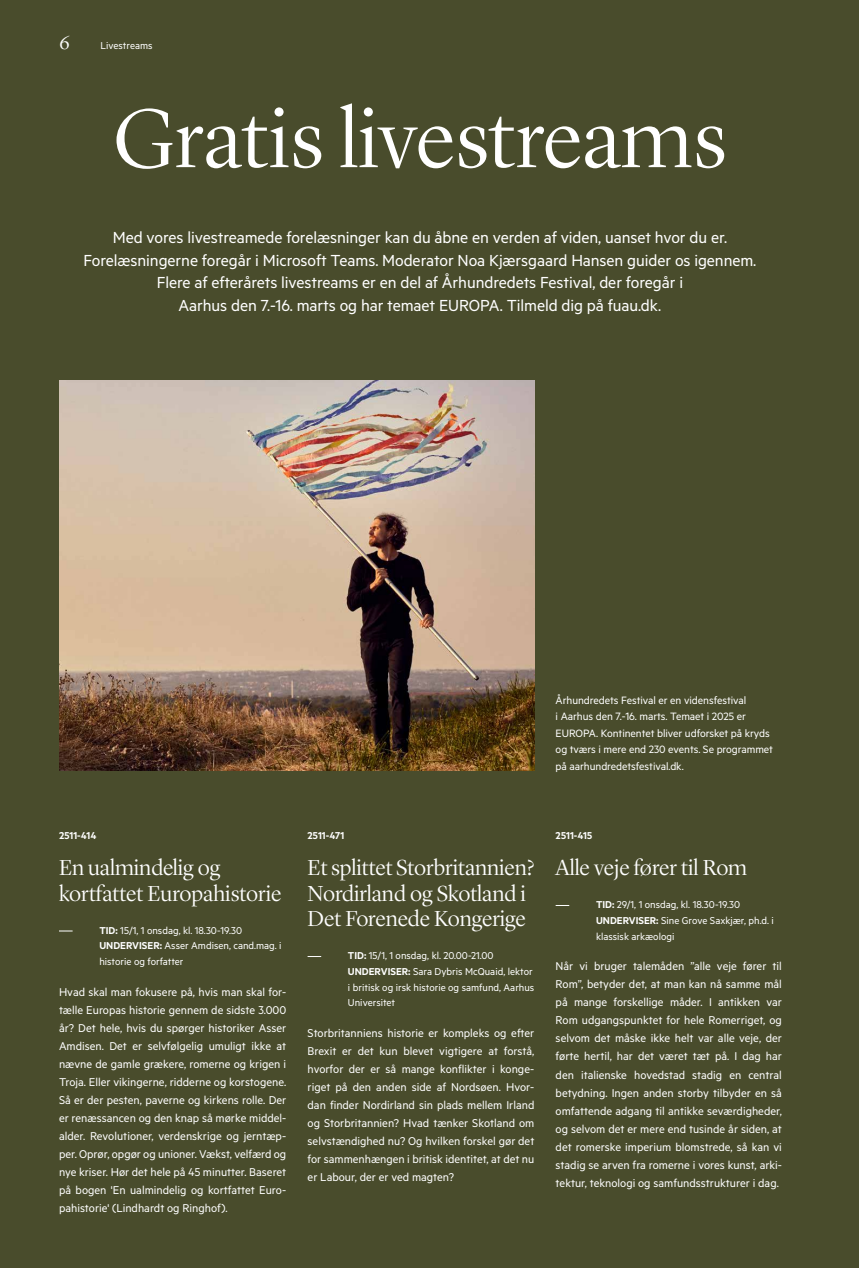
<style>
.page{position:relative;width:859px;height:1268px;background:#fff}
.page>*{position:absolute;margin:0;border:0;box-sizing:border-box;transform-origin:0 0}
.t1{font:300 85.5px "Lyon Display";color:#fff}
.t2{font:300 22.5px/25.5px "Lyon Display";color:#fff}
.t3{font:300 19.5px "Lyon Display";color:#fff}
.t4{font:18px/22.5px "Metric";letter-spacing:-.005em;color:#fff;text-align:center}
.t5{font:12.75px/18px "Metric";color:#fff;text-align:justify}
.t6{font:12px/16.5px "Metric";letter-spacing:-.005em;color:#fff}
.t7{font:11.25px/15.8px "Metric";color:#fff}
.t8{font:600 11.25px "Metric";color:#fff}
.s1{font-weight:600}
</style>
<div class="page">
<div style="left:0;top:0;width:859px;height:1267px;background:#494c2c"></div>
<svg style="left:59px;top:930px;width:14px;height:1px"></svg>
<img style="left:60px;top:380px;width:474px;height:390px">
<h3 class="t3" style="left:60px;top:28px;width:12px">6</h3>
<p class="t7" style="left:100px;top:37px;width:54px">Livestreams</p>
<h1 class="t1" style="left:113px;top:77px;width:615px">Gratis livestreams</h1>
<p class="t4" style="left:84px;top:226px;width:674px">Med vores livestreamede forelæsninger kan du åbne en verden af viden, uanset hvor du er.<br>Forelæsningerne foregår i Microsoft Teams. Moderator Noa Kjærsgaard Hansen guider os igennem.<br>Flere af efterårets livestreams er en del af Århundredets Festival, der foregår i<br>Aarhus den 7.-16. marts og har temaet EUROPA. Tilmeld dig på fuau.dk.</p>
<p class="t6" style="left:556px;top:691px;width:219px">Århundredets Festival er en vidensfestival<br>i Aarhus den 7.-16. marts. Temaet i 2025 er EUROPA. Kontinentet bliver udforsket på kryds og tværs i mere end 230 events. Se programmet på aarhundredetsfestival.dk.</p>
<p class="t8" style="left:59px;top:828px;width:39px">2511-414</p>
<h2 class="t2" style="left:59px;top:853px;width:224px">En ualmindelig og kortfattet Europahistorie</h2>
<p class="t7" style="left:99px;top:921px;width:184px"><span class="s1">TID:</span> 15/1, 1 onsdag, kl. 18.30-19.30<br><span class="s1">UNDERVISER:</span> Asser Amdisen, cand.mag. i historie og forfatter</p>
<p class="t5" style="left:59px;top:982px;width:229px">Hvad skal man fokusere på, hvis man skal for&shy;tælle Europas historie gennem de sidste 3.000 år? Det hele, hvis du spørger historiker Asser Amdisen. Det er selvfølgelig umuligt ikke at nævne de gamle grækere, romerne og krigen i Troja. Eller vikingerne, ridderne og korstogene.<br>Så er der pesten, paverne og kirkens rolle. Der er renæssancen og den knap så mørke middel&shy;alder. Revolutioner, verdenskrige og jerntæp&shy;per. Oprør, opgør og unioner. Vækst, velfærd og nye kriser. Hør det hele på 45 minutter. Baseret på bogen 'En ualmindelig og kortfattet Euro&shy;pahistorie' (Lindhardt og Ringhof).</p>
<p class="t8" style="left:308px;top:828px;width:38px">2511-471</p>
<h2 class="t2" style="left:308px;top:853px;width:228px">Et splittet Storbritannien?<br>Nordirland og Skotland i<br>Det Forenede Kongerige</h2>
<p class="t7" style="left:348px;top:947px;width:188px"><span class="s1">TID:</span> 15/1, 1 onsdag, kl. 20.00-21.00<br><span class="s1">UNDERVISER:</span> Sara Dybris McQuaid, lektor i britisk og irsk historie og samfund, Aarhus Universitet</p>
<p class="t5" style="left:308px;top:1023px;width:228px">Storbritanniens historie er kompleks og efter Brexit er det kun blevet vigtigere at forstå, hvorfor der er så mange konflikter i konge&shy;riget på den anden side af Nordsøen. Hvor&shy;dan finder Nordirland sin plads mellem Irland og Storbritannien? Hvad tænker Skotland om selvstændighed nu? Og hvilken forskel gør det for sammenhængen i britisk identitet, at det nu er Labour, der er ved magten?</p>
<p class="t8" style="left:556px;top:828px;width:38px">2511-415</p>
<h2 class="t2" style="left:556px;top:853px;width:193px">Alle veje fører til Rom</h2>
<p class="t7" style="left:596px;top:896px;width:179px"><span class="s1">TID:</span> 29/1, 1 onsdag, kl. 18.30-19.30<br><span class="s1">UNDERVISER:</span> Sine Grove Saxkjær, ph.d. i klassisk arkæologi</p>
<p class="t5" style="left:556px;top:956px;width:228px">Når vi bruger talemåden ”alle veje fører til Rom”, betyder det, at man kan nå samme mål på mange forskellige måder. I antikken var Rom udgangspunktet for hele Romerriget, og selvom det måske ikke helt var alle veje, der førte hertil, har det været tæt på. I dag har den italienske hovedstad stadig en central betydning. Ingen anden storby tilbyder en så omfattende adgang til antikke seværdigheder, og selvom det er mere end tusinde år siden, at det romerske imperium blomstrede, så kan vi stadig se arven fra romerne i vores kunst, arki&shy;tektur, teknologi og samfundsstrukturer i dag.</p>
</div>
